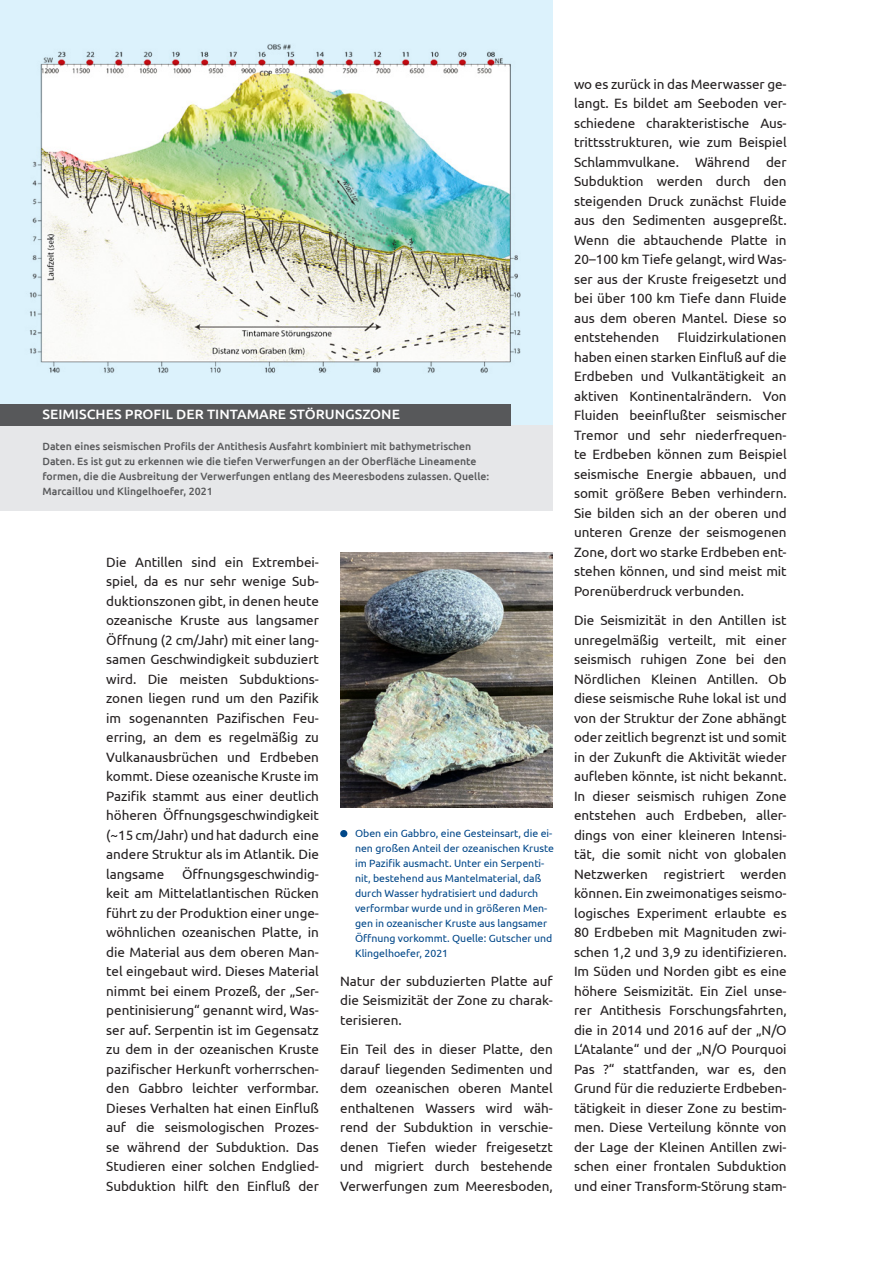
<style>
.page{position:relative;width:893px;height:1263px;background:#fff}
.page>*{position:absolute;margin:0;border:0;box-sizing:border-box;transform-origin:0 0}
.t1{font:13.5px/19.5px "Ubuntu";letter-spacing:-.005em;color:#231f20;text-align:justify}
.t2{font:500 13.5px "Ubuntu";color:#fff;scale:1.04 1}
.PB17_caption_blue{font:10.5px/15px "Ubuntu";color:#004789}
.t3{font:500 10.5px/15px "Ubuntu";color:#57585a}
</style>
<div class="page">
<div style="left:0;top:0;width:553px;height:425px;background:#dcf2fc"></div>
<div style="left:340px;top:830px;width:7px;height:7px;background:#004789;border-radius:50%"></div>
<img style="left:340px;top:553px;width:213px;height:255px">
<div style="left:0;top:425px;width:553px;height:85px;background:#e6e7e9"></div>
<div style="left:0;top:404px;width:510px;height:21px;background:#57585a"></div>
<img style="left:29px;top:44px;width:492px;height:329px">
<p class="t2" style="left:43px;top:406px;width:345px">SEIMISCHES PROFIL DER TINTAMARE STÖRUNGSZONE</p>
<p class="t3" style="left:43px;top:439px;width:448px">Daten eines seismischen Profils der Antithesis Ausfahrt kombiniert mit bathymetrischen Daten. Es ist gut zu erkennen wie die tiefen Verwerfungen an der Oberfläche Lineamente formen, die die Ausbreitung der Verwerfungen entlang des Meeresbodens zulassen. Quelle:<br>Marcaillou und Klingelhoefer, 2021</p>
<p class="t1" style="left:106px;top:552px;width:214px">Die Antillen sind ein Extrembei&shy;spiel, da es nur sehr wenige Sub&shy;duktionszonen gibt, in denen heute ozeanische Kruste aus langsamer Öffnung (2 cm/Jahr) mit einer lang&shy;samen Geschwindigkeit subduziert wird. Die meisten Subduktions&shy;zonen liegen rund um den Pazifik im sogenannten Pazifischen Feu&shy;erring, an dem es regelmäßig zu Vulkanausbrüchen und Erdbeben kommt. Diese ozeanische Kruste im Pazifik stammt aus einer deutlich höheren Öffnungsgeschwindigkeit (~15 cm/Jahr) und hat dadurch eine andere Struktur als im Atlantik. Die langsame</p>
<p class="t1" style="left:106px;top:864px;width:214px;text-indent:76px">Öffnungsgeschwindig&shy;keit am Mittelatlantischen Rücken führt zu der Produktion einer unge&shy;wöhnlichen ozeanischen Platte, in die Material aus dem oberen Man&shy;tel eingebaut wird. Dieses Material nimmt bei einem Prozeß, der „Ser&shy;pentinisierung“ genannt wird, Was&shy;ser auf. Serpentin ist im Gegensatz zu dem in der ozeanischen Kruste pazifischer Herkunft vorherrschen&shy;den Gabbro leichter verformbar.<br>Dieses Verhalten hat einen Einfluß auf die seismologischen Prozes&shy;se während der Subduktion. Das Studieren einer solchen Endglied-Subduktion hilft den Einfluß der</p>
<p class="PB17_caption_blue" style="left:355px;top:826px;width:200px">Oben ein Gabbro, eine Gesteinsart, die ei&shy;nen großen Anteil der ozeanischen Kruste im Pazifik ausmacht. Unter ein Serpenti&shy;nit, bestehend aus Mantelmaterial, daß durch Wasser hydratisiert und dadurch verformbar wurde und in größeren Men&shy;gen in ozeanischer Kruste aus langsamer Öffnung vorkommt. Quelle: Gutscher und Klingelhoefer, 2021</p>
<p class="t1" style="left:340px;top:971px;width:214px">Natur der subduzierten Platte auf die Seismizität der Zone zu charak&shy;terisieren.</p>
<p class="t1" style="left:340px;top:1039px;width:214px">Ein Teil des in dieser Platte, den darauf liegenden Sedimenten und dem ozeanischen oberen Mantel enthaltenen Wassers wird wäh&shy;rend der Subduktion in verschie&shy;denen Tiefen wieder freigesetzt und migriert durch bestehende Verwerfungen zum Meeresboden,</p>
<p class="t1" style="left:574px;top:74px;width:214px">wo es zurück in das Meerwasser ge&shy;langt. Es bildet am Seeboden ver&shy;schiedene charakteristische Aus&shy;trittsstrukturen, wie zum Beispiel Schlammvulkane. Während der Subduktion werden durch den steigenden Druck zunächst Fluide aus den Sedimenten ausgepreßt.<br>Wenn die abtauchende Platte in 20–100 km Tiefe gelangt, wird Was&shy;ser aus der Kruste freigesetzt und bei über 100 km Tiefe dann Fluide aus dem oberen Mantel. Diese so entstehenden</p>
<p class="t1" style="left:574px;top:327px;width:214px;text-indent:103px">Fluidzirkulationen haben einen starken Einfluß auf die Erdbeben und Vulkantätigkeit an aktiven Kontinentalrändern. Von Fluiden beeinflußter seismischer Tremor und sehr niederfrequen&shy;te Erdbeben können zum Beispiel seismische Energie abbauen, und somit größere Beben verhindern.<br>Sie bilden sich an der oberen und unteren Grenze der seismogenen Zone, dort wo starke Erdbeben ent&shy;stehen können, und sind meist mit Porenüberdruck verbunden.</p>
<p class="t1" style="left:574px;top:610px;width:214px">Die Seismizität in den Antillen ist unregelmäßig verteilt, mit einer seismisch ruhigen Zone bei den Nördlichen Kleinen Antillen. Ob diese seismische Ruhe lokal ist und von der Struktur der Zone abhängt oder zeitlich begrenzt ist und somit in der Zukunft die Aktivität wieder aufleben könnte, ist nicht bekannt.<br>In dieser seismisch ruhigen Zone entstehen auch Erdbeben, aller&shy;dings von einer kleineren Intensi&shy;tät, die somit nicht von globalen Netzwerken registriert werden können. Ein zweimonatiges seismo&shy;logisches Experiment erlaubte es 80 Erdbeben mit Magnituden zwi&shy;schen 1,2 und 3,9 zu identifizieren.<br>Im Süden und Norden gibt es eine höhere Seismizität. Ein Ziel unse&shy;rer Antithesis Forschungsfahrten, die in 2014 und 2016 auf der „N/O L‘Atalante“ und der „N/O Pourquoi Pas ?“ stattfanden, war es, den Grund für die reduzierte Erdbeben&shy;tätigkeit in dieser Zone zu bestim&shy;men. Diese Verteilung könnte von der Lage der Kleinen Antillen zwi&shy;schen einer frontalen Subduktion und einer Transform-Störung stam-</p>
</div>
